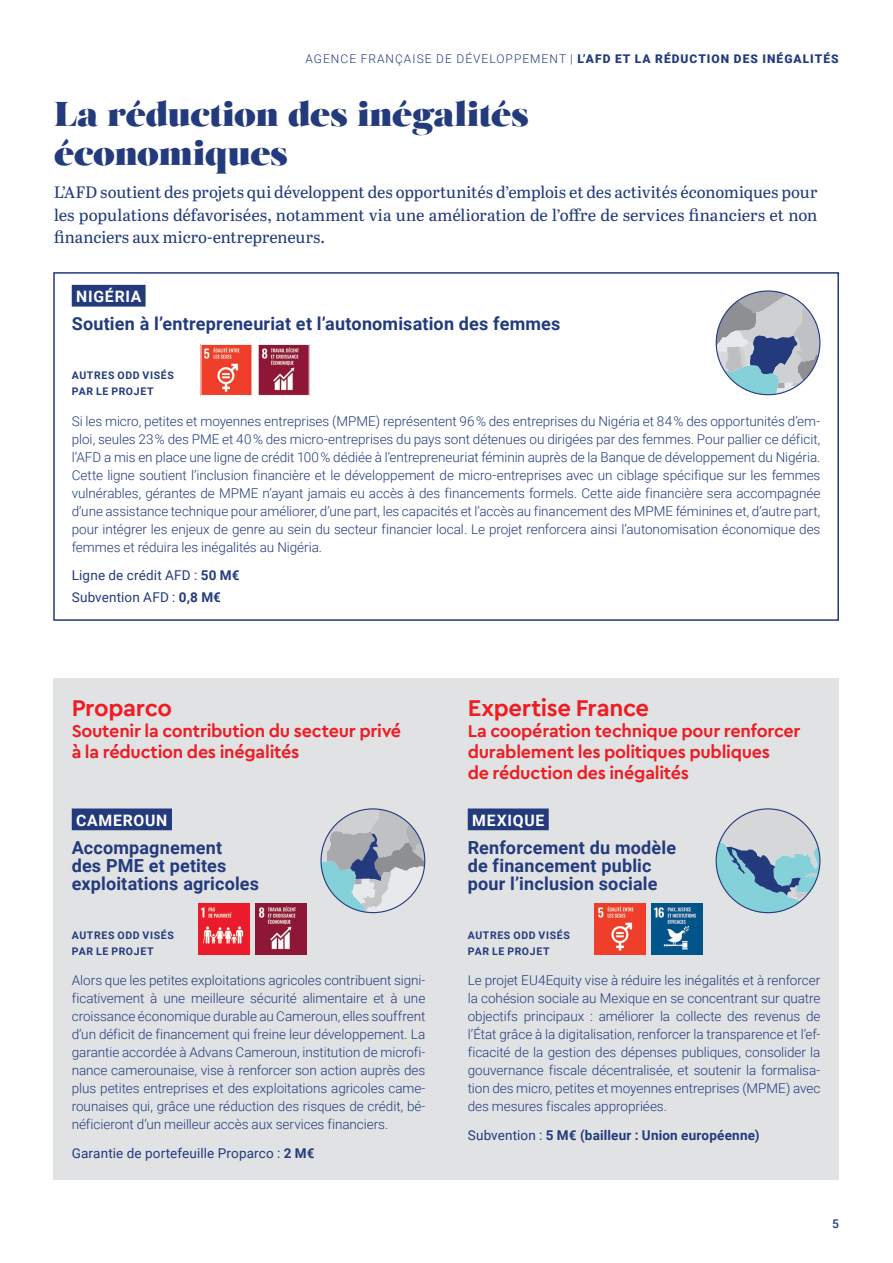
<style>
.page{position:relative;width:893px;height:1263px;background:#fff}
.page>*{position:absolute;margin:0;border:0;box-sizing:border-box;transform-origin:0 0}
.COUV_Titre{font:34.5px/39px "Salome";letter-spacing:-.015em;color:#233b7d}
.BLOCS-TEXTES{font:700 24px "Cera";letter-spacing:-.015em;color:#ee1d23}
.t1{font:700 18px/18px "Roboto";letter-spacing:.01em;color:#233b7d}
.BLOCS-TEXTES-2{font:700 18px/21px "Cera";letter-spacing:-.015em;color:#ee1d23}
.chapeau{font:16.5px/22.5px "Abril Text";color:#233b7d;text-align:justify}
.t2{font:700 15.75px "Roboto";letter-spacing:.05em;color:#fff}
.t3{font:300 13.5px/18px "Roboto";letter-spacing:-.005em;color:#233b7d;text-align:justify}
.t4{font:13.5px "Roboto";letter-spacing:.01em;color:#233b7d}
.t5{font:700 13.5px "Roboto";letter-spacing:.015em;color:#233b7d}
.THEME_-_Haut_de_page{font:300 12px "Roboto";letter-spacing:.085em;color:#233b7d}
.t6{font:500 12px "Roboto";color:#233b7d}
.t7{font:700 10.5px/15.8px "Roboto";letter-spacing:.06em;color:#233b7d}
.s1{font-weight:900}
.s2{font-weight:700}
.s3{font-weight:400}
</style>
<div class="page">
<div style="left:53px;top:678px;width:786px;height:501px;background:#e1e2e4"></div>
<div style="left:72px;top:808px;width:100px;height:22px;background:#233b7d"></div>
<img style="left:198px;top:903px;width:51px;height:51px">
<img style="left:255px;top:903px;width:51px;height:51px">
<div style="left:72px;top:285px;width:74px;height:22px;background:#233b7d"></div>
<img style="left:203px;top:346px;width:47px;height:47px">
<img style="left:260px;top:346px;width:47px;height:47px">
<div style="left:53px;top:272px;width:786px;height:349px;border:2px solid #233b7d"></div>
<svg style="left:716px;top:291px;width:104px;height:104px"></svg>
<svg style="left:322px;top:809px;width:103px;height:104px"></svg>
<div style="left:468px;top:808px;width:81px;height:22px;background:#233b7d"></div>
<img style="left:594px;top:903px;width:51px;height:51px">
<img style="left:651px;top:903px;width:51px;height:51px">
<svg style="left:716px;top:809px;width:105px;height:104px"></svg>
<p class="THEME_-_Haut_de_page" style="left:305px;top:50px;width:535px">AGENCE FRANÇAISE DE DÉVELOPPEMENT | <span class="s1">L’AFD ET LA RÉDUCTION DES INÉGALITÉS</span></p>
<p class="COUV_Titre" style="left:54px;top:94px;width:476px">La réduction des inégalités économiques</p>
<p class="chapeau" style="left:54px;top:180px;width:765px">L’AFD soutient des projets qui développent des opportunités d’emplois et des activités économiques pour les populations défavorisées, notamment via une amélioration de l’offre de services financiers et non financiers aux micro-entrepreneurs.</p>
<p class="t2" style="left:76px;top:285px;width:67px">NIGÉRIA</p>
<p class="t1" style="left:72px;top:314px;width:490px">Soutien à l’entrepreneuriat et l’autonomisation des femmes</p>
<p class="t7" style="left:72px;top:367px;width:103px">AUTRES ODD VISÉS<br>PAR LE PROJET</p>
<p class="t3" style="left:72px;top:411px;width:750px">Si les micro, petites et moyennes entreprises (MPME) représentent 96 % des entreprises du Nigéria et 84 % des opportunités d’em&shy;ploi, seules 23 % des PME et 40 % des micro-entreprises du pays sont détenues ou dirigées par des femmes. Pour pallier ce déficit, l’AFD a mis en place une ligne de crédit 100 % dédiée à l’entrepreneuriat féminin auprès de la Banque de développement du Nigéria.<br>Cette ligne soutient l’inclusion financière et le développement de micro-entreprises avec un ciblage spécifique sur les femmes vulnérables, gérantes de MPME n’ayant jamais eu accès à des financements formels. Cette aide financière sera accompagnée d’une assistance technique pour améliorer, d’une part, les capacités et l’accès au financement des MPME féminines et, d’autre part, pour intégrer les enjeux de genre au sein du secteur financier local. Le projet renforcera ainsi l’autonomisation économique des femmes et réduira les inégalités au Nigéria.</p>
<p class="t4" style="left:72px;top:566px;width:169px">Ligne de crédit AFD : <span class="s2">50 M€</span></p>
<p class="t4" style="left:72px;top:588px;width:151px">Subvention AFD : <span class="s2">0,8 M€</span></p>
<p class="BLOCS-TEXTES" style="left:72px;top:692px;width:102px">Proparco</p>
<p class="BLOCS-TEXTES-2" style="left:72px;top:719px;width:331px">Soutenir la contribution du secteur privé à la réduction des inégalités</p>
<p class="t2" style="left:76px;top:809px;width:93px">CAMEROUN</p>
<p class="t1" style="left:72px;top:838px;width:189px">Accompagnement<br>des PME et petites exploitations agricoles</p>
<p class="t7" style="left:72px;top:927px;width:104px">AUTRES ODD VISÉS<br>PAR LE PROJET</p>
<p class="t3" style="left:72px;top:971px;width:355px">Alors que les petites exploitations agricoles contribuent signi&shy;ficativement à une meilleure sécurité alimentaire et à une croissance économique durable au Cameroun, elles souffrent d’un déficit de financement qui freine leur développement. La garantie accordée à Advans Cameroun, institution de microfi&shy;nance camerounaise, vise à renforcer son action auprès des plus petites entreprises et des exploitations agricoles came&shy;rounaises qui, grâce une réduction des risques de crédit, bé&shy;néficieront d’un meilleur accès aux services financiers.</p>
<p class="t4" style="left:72px;top:1143px;width:244px">Garantie de portefeuille Proparco : <span class="s2">2 M€</span></p>
<p class="BLOCS-TEXTES" style="left:468px;top:692px;width:183px">Expertise France</p>
<p class="BLOCS-TEXTES-2" style="left:468px;top:719px;width:334px">La coopération technique pour renforcer durablement les politiques publiques<br>de réduction des inégalités</p>
<p class="t2" style="left:472px;top:809px;width:74px">MEXIQUE</p>
<p class="t1" style="left:468px;top:838px;width:210px">Renforcement du modèle de financement public pour l’inclusion sociale</p>
<p class="t7" style="left:468px;top:927px;width:104px">AUTRES ODD VISÉS<br>PAR LE PROJET</p>
<p class="t3" style="left:468px;top:971px;width:354px">Le projet EU4Equity vise à réduire les inégalités et à renforcer la cohésion sociale au Mexique en se concentrant sur quatre objectifs principaux : améliorer la collecte des revenus de l’État grâce à la digitalisation, renforcer la transparence et l’ef&shy;ficacité de la gestion des dépenses publiques, consolider la gouvernance fiscale décentralisée, et soutenir la formalisa&shy;tion des micro, petites et moyennes entreprises (MPME) avec des mesures fiscales appropriées.</p>
<p class="t5" style="left:468px;top:1125px;width:293px"><span class="s3">Subvention :</span> 5 M€ (bailleur : Union européenne)</p>
<p class="t6" style="left:832px;top:1215px;width:8px">5</p>
</div>
